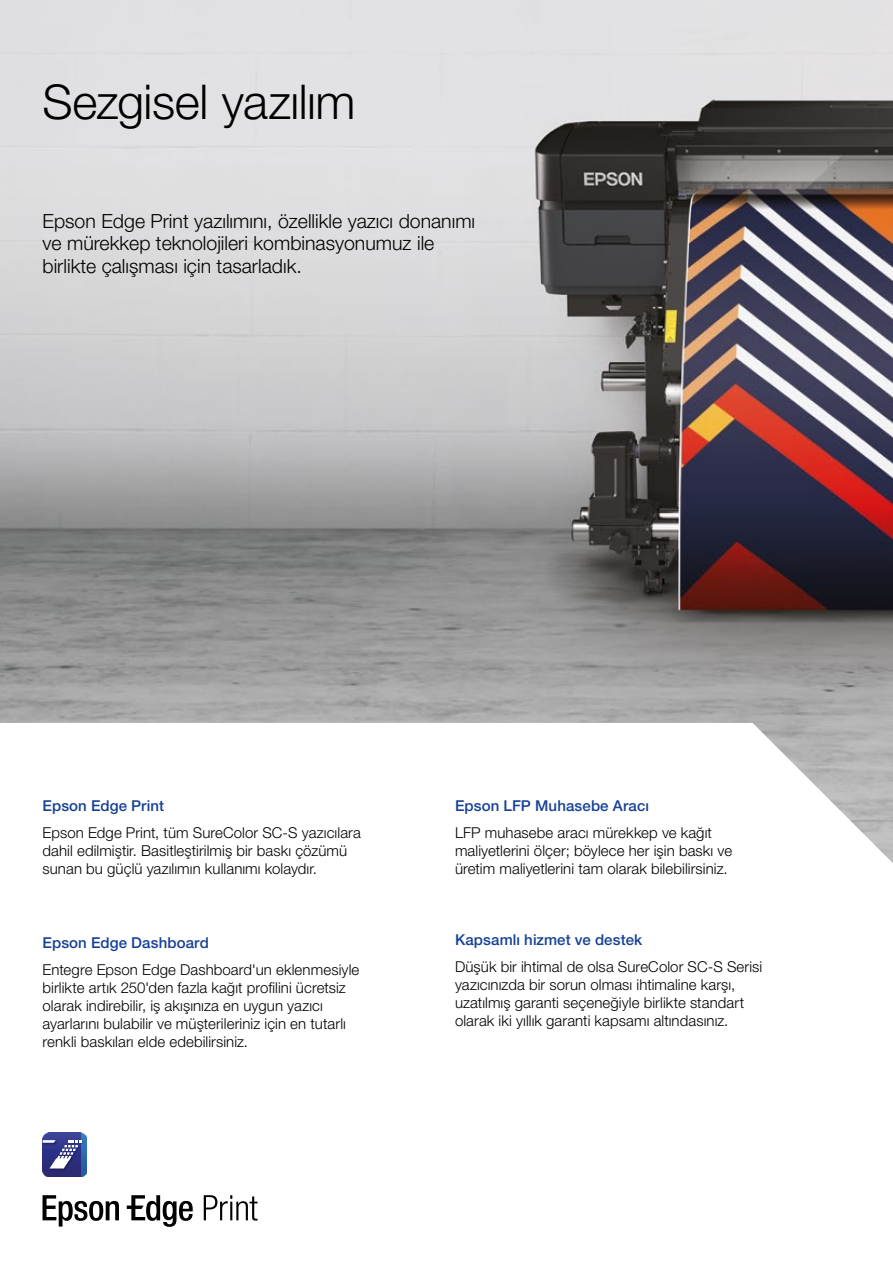
<style>
.page{position:relative;width:893px;height:1263px;background:#fff}
.page>*{position:absolute;margin:0;border:0;box-sizing:border-box;transform-origin:0 0}
.t1{font:300 48px "Helvetica Neue LT Pro";letter-spacing:-.01em;color:#000}
.t2{font:300 19.5px/22.5px "Helvetica Neue LT Pro";color:#000}
.t3{font:300 15px/18px "Helvetica Neue LT Pro";letter-spacing:.005em;color:#000}
.t4{font:500 15px "Helvetica Neue LT Pro";letter-spacing:.005em;color:#164194}
</style>
<div class="page">
<img style="left:0;top:0;width:893px;height:723px">
<svg style="left:42px;top:723px;width:851px;height:504px"></svg>
<svg style="left:127px;top:1195px;width:66px;height:32px"></svg>
<svg style="left:43px;top:1195px;width:76px;height:31px"></svg>
<svg style="left:204px;top:1195px;width:54px;height:25px"></svg>
<img style="left:43px;top:1132px;width:39px;height:44px">
<img style="left:82px;top:1132px;width:5px;height:44px">
<img style="left:48px;top:1138px;width:37px;height:34px">
<img style="left:43px;top:1138px;width:16px;height:2px">
<svg style="left:43px;top:1140px;width:38px;height:28px"></svg>
<h1 class="t1" style="left:43px;top:73px;width:314px">Sezgisel yazılım</h1>
<h2 class="t2" style="left:43px;top:209px;width:434px">Epson Edge Print yazılımını, özellikle yazıcı donanımı ve mürekkep teknolojileri kombinasyonumuz ile birlikte çalışması için tasarladık.</h2>
<p class="t4" style="left:43px;top:797px;width:123px">Epson Edge Print</p>
<p class="t3" style="left:43px;top:823px;width:320px">Epson Edge Print, tüm SureColor SC-S yazıcılara dahil edilmiştir. Basitleştirilmiş bir baskı çözümü sunan bu güçlü yazılımın kullanımı kolaydır.</p>
<p class="t4" style="left:43px;top:934px;width:168px">Epson Edge Dashboard</p>
<p class="t3" style="left:43px;top:960px;width:318px">Entegre Epson Edge Dashboard'un eklenmesiyle birlikte artık 250'den fazla kağıt profilini ücretsiz olarak indirebilir, iş akışınıza en uygun yazıcı ayarlarını bulabilir ve müşterileriniz için en tutarlı renkli baskıları elde edebilirsiniz.</p>
<p class="t4" style="left:455px;top:797px;width:196px">Epson LFP Muhasebe Aracı</p>
<p class="t3" style="left:455px;top:823px;width:279px">LFP muhasebe aracı mürekkep ve kağıt maliyetlerini ölçer; böylece her işin baskı ve üretim maliyetlerini tam olarak bilebilirsiniz.</p>
<p class="t4" style="left:455px;top:931px;width:189px">Kapsamlı hizmet ve destek</p>
<p class="t3" style="left:455px;top:957px;width:309px">Düşük bir ihtimal de olsa SureColor SC-S Serisi yazıcınızda bir sorun olması ihtimaline karşı, uzatılmış garanti seçeneğiyle birlikte standart olarak iki yıllık garanti kapsamı altındasınız.</p>
</div>
